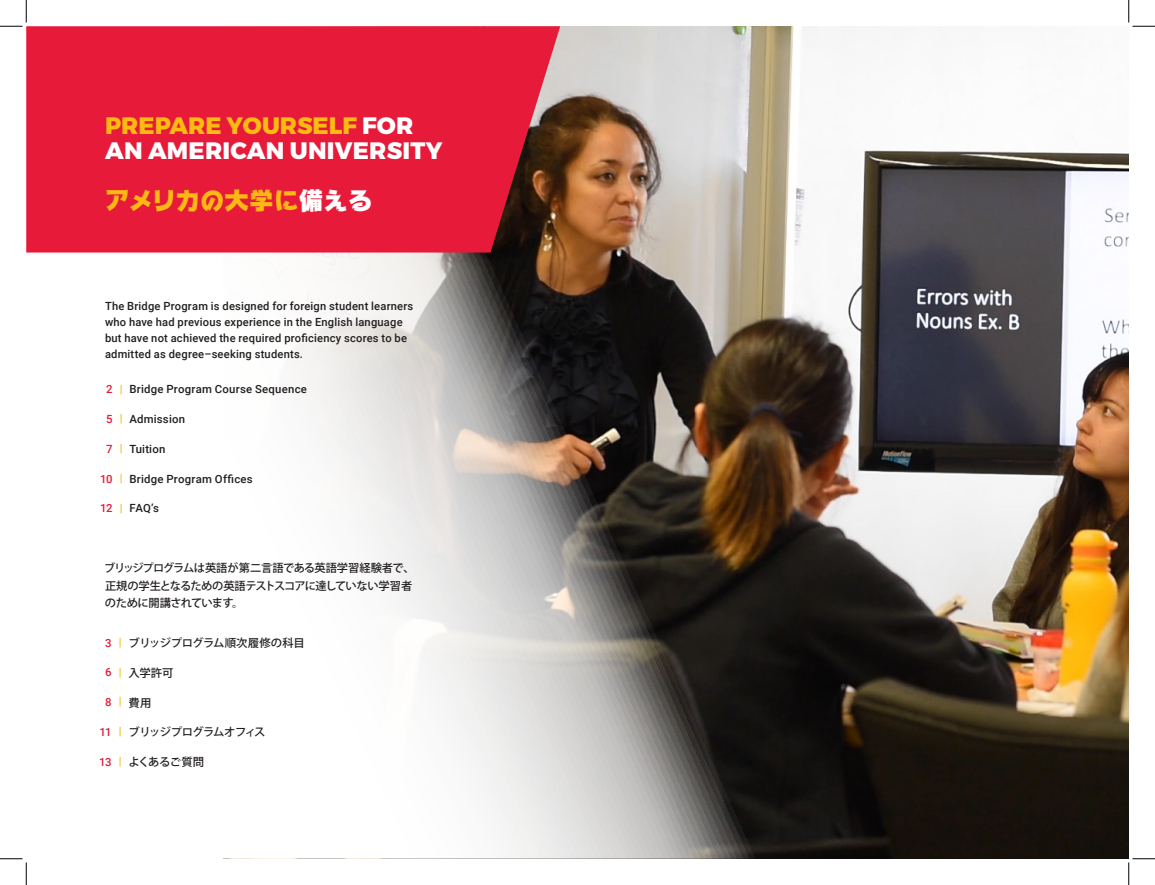
<style>
.page{position:relative;width:1155px;height:885px;background:#fff}
.page>*{position:absolute;margin:0;border:0;box-sizing:border-box;transform-origin:0 0}
.t1{font:25px "Ro Brush Std UB";letter-spacing:-.005em;color:#fcb814}
.t2{font:800 23.75px/25px "Montserrat";letter-spacing:.01em;color:#fff}
.TX{font:500 11.25px/16.2px "Roboto";letter-spacing:.02em;color:#231f20}
.TX-2{font:500 11.25px/17.5px "Koz Go Pro";letter-spacing:-.045em;color:#231f20}
.TX-3{font:500 11.25px "Roboto";letter-spacing:-.04em;color:#e71a39}
.s1{color:#fcba13}
.s2{color:#fff}
</style>
<div class="page">
<img style="left:780px;top:26px;width:349px;height:833px">
<svg style="left:223px;top:26px;width:557px;height:833px"></svg>
<svg style="left:26px;top:26px;width:534px;height:227px;background:#dd1c38"></svg>
<svg style="left:0;top:0;width:27px;height:27px"></svg>
<svg style="left:0;top:859px;width:27px;height:26px"></svg>
<svg style="left:1129px;top:0;width:26px;height:27px"></svg>
<svg style="left:1129px;top:859px;width:26px;height:26px"></svg>
<h2 class="t2" style="left:105px;top:114px;width:339px"><span class="s1">PREPARE YOURSELF</span> FOR<br>AN AMERICAN UNIVERSITY</h2>
<h1 class="t1" style="left:105px;top:183px;width:269px">アメリカの大学に<span class="s2">備える</span></h1>
<p class="TX" style="left:105px;top:297px;width:310px">The Bridge Program is designed for foreign student learners who have had previous experience in the English language but have not achieved the required proficiency scores to be admitted as degree–seeking students.</p>
<p class="TX-3" style="left:106px;top:382px;width:18px">2 <span class="s1">|</span></p>
<p class="TX-3" style="left:106px;top:411px;width:18px">5 <span class="s1">|</span></p>
<p class="TX-3" style="left:106px;top:441px;width:18px">7 <span class="s1">|</span></p>
<p class="TX-3" style="left:100px;top:471px;width:24px">10 <span class="s1">|</span></p>
<p class="TX-3" style="left:100px;top:501px;width:24px">12 <span class="s1">|</span></p>
<p class="TX" style="left:130px;top:381px;width:179px">Bridge Program Course Sequence</p>
<p class="TX" style="left:130px;top:411px;width:57px">Admission</p>
<p class="TX" style="left:130px;top:440px;width:37px">Tuition</p>
<p class="TX" style="left:130px;top:470px;width:125px">Bridge Program Offices</p>
<p class="TX" style="left:130px;top:500px;width:31px">FAQ’s</p>
<p class="TX-2" style="left:104px;top:560px;width:312px">ブリッジプログラムは英語が第二言語である英語学習経験者で、正規の学生となるための英語テストスコアに達していない学習者のために開講されています。</p>
<p class="TX-3" style="left:105px;top:635px;width:18px">3 <span class="s1">|</span></p>
<p class="TX-3" style="left:105px;top:665px;width:18px">6 <span class="s1">|</span></p>
<p class="TX-3" style="left:105px;top:694px;width:18px">8 <span class="s1">|</span></p>
<p class="TX-3" style="left:100px;top:724px;width:24px">11 <span class="s1">|</span></p>
<p class="TX-3" style="left:99px;top:754px;width:24px">13 <span class="s1">|</span></p>
<p class="TX-2" style="left:129px;top:635px;width:178px">ブリッジプログラム順次履修の科目</p>
<p class="TX-2" style="left:129px;top:665px;width:47px">入学許可</p>
<p class="TX-2" style="left:129px;top:694px;width:24px">費用</p>
<p class="TX-2" style="left:129px;top:724px;width:138px">ブリッジプログラムオフィス</p>
<p class="TX-2" style="left:129px;top:754px;width:77px">よくあるご質問</p>
</div>
